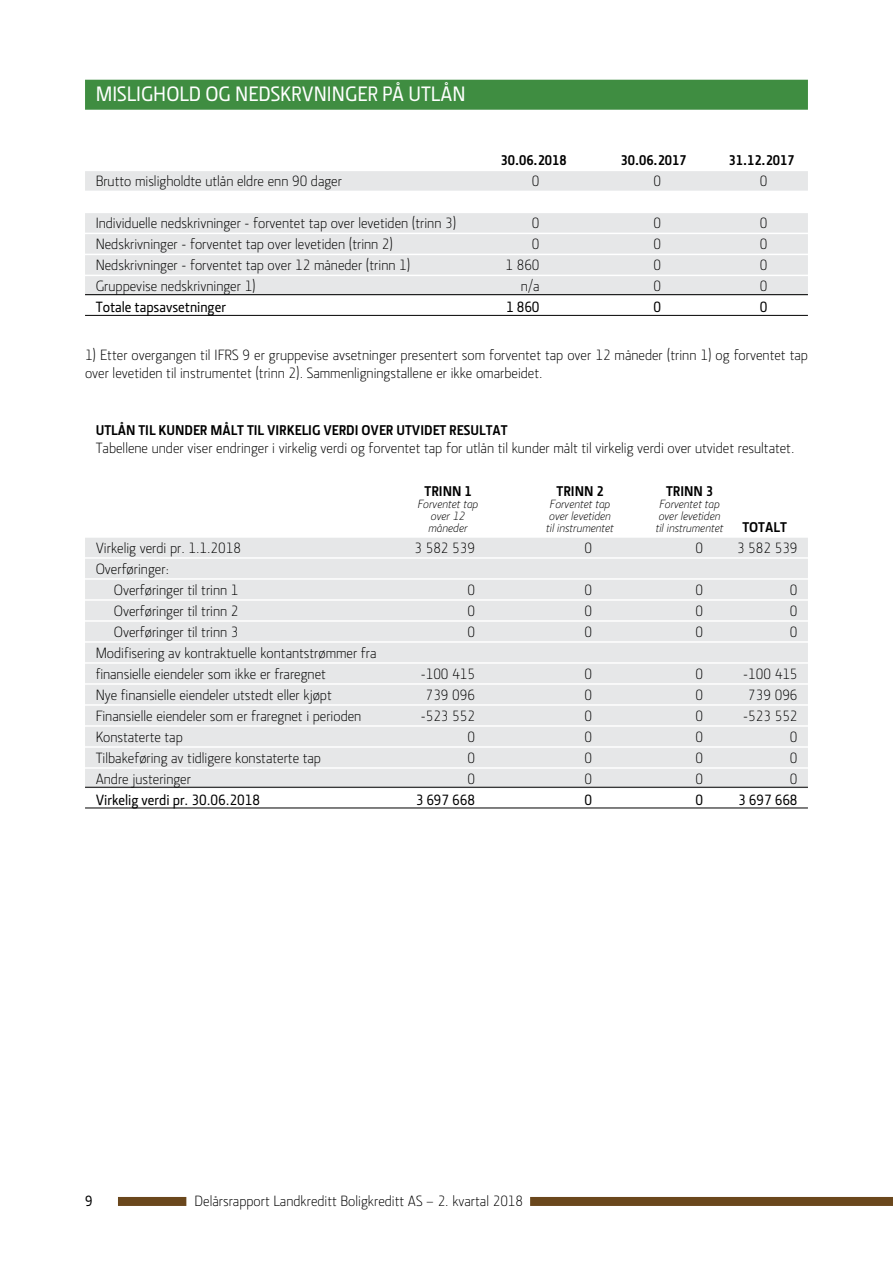
<style>
.page{position:relative;width:893px;height:1263px;background:#fff}
.page>*{position:absolute;margin:0;border:0;box-sizing:border-box;transform-origin:0 0}
.t1{font:500 21px "Section LK";color:#fff}
.t2{font:300 15px/21px "Section LK";color:#000}
.t3{font:500 15px "Section LK";color:#000}
.t4{font:700 14.25px "Section LK";color:#000}
.t5{font:italic 300 12px "Section LK";color:#000}
</style>
<div class="page">
<div style="left:118px;top:1197px;width:68px;height:9px;background:#6a471c"></div>
<div style="left:530px;top:1197px;width:363px;height:9px;background:#6a471c"></div>
<div style="left:85px;top:80px;width:723px;height:30px;background:#3f8d41"></div>
<div style="left:85px;top:171px;width:723px;height:20px;background:#e6e7e8"></div>
<div style="left:85px;top:213px;width:723px;height:20px;background:#e6e7e8"></div>
<div style="left:85px;top:234px;width:723px;height:20px;background:#e6e7e8"></div>
<div style="left:85px;top:255px;width:723px;height:20px;background:#e6e7e8"></div>
<div style="left:85px;top:276px;width:723px;height:20px;background:#e6e7e8"></div>
<hr style="left:85px;top:294px;width:723px;height:1px;background:#000">
<hr style="left:85px;top:315px;width:723px;height:1px;background:#000">
<div style="left:85px;top:538px;width:723px;height:19px;background:#e6e7e8"></div>
<div style="left:85px;top:559px;width:723px;height:19px;background:#e6e7e8"></div>
<div style="left:85px;top:580px;width:723px;height:19px;background:#e6e7e8"></div>
<div style="left:85px;top:601px;width:723px;height:19px;background:#e6e7e8"></div>
<div style="left:85px;top:622px;width:723px;height:19px;background:#e6e7e8"></div>
<div style="left:85px;top:643px;width:723px;height:19px;background:#e6e7e8"></div>
<div style="left:85px;top:664px;width:723px;height:19px;background:#e6e7e8"></div>
<div style="left:85px;top:685px;width:723px;height:19px;background:#e6e7e8"></div>
<div style="left:85px;top:706px;width:723px;height:19px;background:#e6e7e8"></div>
<div style="left:85px;top:727px;width:723px;height:19px;background:#e6e7e8"></div>
<div style="left:85px;top:748px;width:723px;height:19px;background:#e6e7e8"></div>
<div style="left:85px;top:769px;width:723px;height:19px;background:#e6e7e8"></div>
<hr style="left:85px;top:787px;width:723px;height:1px;background:#000">
<hr style="left:85px;top:808px;width:723px;height:1px;background:#000">
<h1 class="t1" style="left:96px;top:82px;width:371px">MISLIGHOLD OG NEDSKRVNINGER PÅ UTLÅN</h1>
<p class="t4" style="left:501px;top:152px;width:68px">30.06.2018</p>
<p class="t4" style="left:621px;top:152px;width:68px">30.06.2017</p>
<p class="t4" style="left:729px;top:152px;width:68px">31.12.2017</p>
<p class="t2" style="left:96px;top:170px;width:248px">Brutto misligholdte utlån eldre enn 90 dager</p>
<p class="t2" style="left:532px;top:170px;width:9px">0</p>
<p class="t2" style="left:653px;top:170px;width:9px">0</p>
<p class="t2" style="left:760px;top:170px;width:9px">0</p>
<p class="t2" style="left:96px;top:212px;width:362px">Individuelle nedskrivninger - forventet tap over levetiden (trinn 3)</p>
<p class="t2" style="left:532px;top:212px;width:9px">0</p>
<p class="t2" style="left:653px;top:212px;width:9px">0</p>
<p class="t2" style="left:760px;top:212px;width:9px">0</p>
<p class="t2" style="left:96px;top:233px;width:299px">Nedskrivninger - forventet tap over levetiden (trinn 2)</p>
<p class="t2" style="left:532px;top:233px;width:9px">0</p>
<p class="t2" style="left:653px;top:233px;width:9px">0</p>
<p class="t2" style="left:760px;top:233px;width:9px">0</p>
<p class="t2" style="left:96px;top:254px;width:316px">Nedskrivninger - forventet tap over 12 måneder (trinn 1)</p>
<p class="t2" style="left:505px;top:254px;width:36px">1 860</p>
<p class="t2" style="left:653px;top:254px;width:9px">0</p>
<p class="t2" style="left:760px;top:254px;width:9px">0</p>
<p class="t2" style="left:96px;top:275px;width:162px">Gruppevise nedskrivninger 1)</p>
<p class="t2" style="left:521px;top:275px;width:20px">n/a</p>
<p class="t2" style="left:653px;top:275px;width:9px">0</p>
<p class="t2" style="left:760px;top:275px;width:9px">0</p>
<p class="t3" style="left:96px;top:298px;width:132px">Totale tapsavsetninger</p>
<p class="t3" style="left:506px;top:298px;width:35px">1 860</p>
<p class="t3" style="left:653px;top:298px;width:9px">0</p>
<p class="t3" style="left:760px;top:298px;width:9px">0</p>
<p class="t2" style="left:85px;top:346px;width:724px;line-height:18px">1) Etter overgangen til IFRS 9 er gruppevise avsetninger presentert som forventet tap over 12 måneder (trinn 1) og forventet tap over levetiden til instrumentet (trinn 2). Sammenligningstallene er ikke omarbeidet.</p>
<p class="t4" style="left:96px;top:422px;width:413px">UTLÅN TIL KUNDER MÅLT TIL VIRKELIG VERDI OVER UTVIDET RESULTAT</p>
<p class="t2" style="left:96px;top:437px;width:700px">Tabellene under viser endringer i virkelig verdi og forventet tap for utlån til kunder målt til virkelig verdi over utvidet resultatet.</p>
<p class="t4" style="left:425px;top:482px;width:49px">TRINN 1</p>
<p class="t4" style="left:557px;top:482px;width:49px">TRINN 2</p>
<p class="t4" style="left:666px;top:482px;width:49px">TRINN 3</p>
<p class="t5" style="left:418px;top:497px;width:62px">Forventet tap</p>
<p class="t5" style="left:550px;top:497px;width:62px">Forventet tap</p>
<p class="t5" style="left:659px;top:497px;width:62px">Forventet tap</p>
<p class="t5" style="left:431px;top:509px;width:36px">over 12</p>
<p class="t5" style="left:549px;top:509px;width:63px">over levetiden</p>
<p class="t5" style="left:659px;top:509px;width:63px">over levetiden</p>
<p class="t5" style="left:428px;top:521px;width:41px">måneder</p>
<p class="t5" style="left:546px;top:521px;width:69px">til instrumentet</p>
<p class="t5" style="left:656px;top:521px;width:69px">til instrumentet</p>
<p class="t4" style="left:742px;top:518px;width:46px">TOTALT</p>
<p class="t2" style="left:96px;top:537px;width:147px">Virkelig verdi pr. 1.1.2018</p>
<p class="t2" style="left:414px;top:537px;width:62px">3 582 539</p>
<p class="t2" style="left:584px;top:537px;width:9px">0</p>
<p class="t2" style="left:695px;top:537px;width:9px">0</p>
<p class="t2" style="left:737px;top:537px;width:62px">3 582 539</p>
<p class="t2" style="left:114px;top:558px;width:126px;text-indent:-18px">Overføringer:<br>Overføringer til trinn 1</p>
<p class="t2" style="left:467px;top:579px;width:9px">0</p>
<p class="t2" style="left:584px;top:579px;width:9px">0</p>
<p class="t2" style="left:695px;top:579px;width:9px">0</p>
<p class="t2" style="left:790px;top:579px;width:9px">0</p>
<p class="t2" style="left:114px;top:600px;width:126px">Overføringer til trinn 2</p>
<p class="t2" style="left:467px;top:600px;width:9px">0</p>
<p class="t2" style="left:584px;top:600px;width:9px">0</p>
<p class="t2" style="left:695px;top:600px;width:9px">0</p>
<p class="t2" style="left:790px;top:600px;width:9px">0</p>
<p class="t2" style="left:114px;top:621px;width:126px">Overføringer til trinn 3</p>
<p class="t2" style="left:467px;top:621px;width:9px">0</p>
<p class="t2" style="left:584px;top:621px;width:9px">0</p>
<p class="t2" style="left:695px;top:621px;width:9px">0</p>
<p class="t2" style="left:790px;top:621px;width:9px">0</p>
<p class="t2" style="left:96px;top:642px;width:282px">Modifisering av kontraktuelle kontantstrømmer fra finansielle eiendeler som ikke er fraregnet</p>
<p class="t2" style="left:421px;top:663px;width:56px">-100 415</p>
<p class="t2" style="left:584px;top:663px;width:9px">0</p>
<p class="t2" style="left:695px;top:663px;width:9px">0</p>
<p class="t2" style="left:743px;top:663px;width:56px">-100 415</p>
<p class="t2" style="left:96px;top:684px;width:238px">Nye finansielle eiendeler utstedt eller kjøpt</p>
<p class="t2" style="left:426px;top:684px;width:51px">739 096</p>
<p class="t2" style="left:584px;top:684px;width:9px">0</p>
<p class="t2" style="left:695px;top:684px;width:9px">0</p>
<p class="t2" style="left:748px;top:684px;width:51px">739 096</p>
<p class="t2" style="left:96px;top:705px;width:267px">Finansielle eiendeler som er fraregnet i perioden</p>
<p class="t2" style="left:421px;top:705px;width:56px">-523 552</p>
<p class="t2" style="left:584px;top:705px;width:9px">0</p>
<p class="t2" style="left:695px;top:705px;width:9px">0</p>
<p class="t2" style="left:743px;top:705px;width:56px">-523 552</p>
<p class="t2" style="left:96px;top:726px;width:89px">Konstaterte tap</p>
<p class="t2" style="left:467px;top:726px;width:9px">0</p>
<p class="t2" style="left:584px;top:726px;width:9px">0</p>
<p class="t2" style="left:695px;top:726px;width:9px">0</p>
<p class="t2" style="left:790px;top:726px;width:9px">0</p>
<p class="t2" style="left:96px;top:747px;width:227px">Tilbakeføring av tidligere konstaterte tap</p>
<p class="t2" style="left:467px;top:747px;width:9px">0</p>
<p class="t2" style="left:584px;top:747px;width:9px">0</p>
<p class="t2" style="left:695px;top:747px;width:9px">0</p>
<p class="t2" style="left:790px;top:747px;width:9px">0</p>
<p class="t2" style="left:96px;top:768px;width:97px">Andre justeringer</p>
<p class="t2" style="left:467px;top:768px;width:9px">0</p>
<p class="t2" style="left:584px;top:768px;width:9px">0</p>
<p class="t2" style="left:695px;top:768px;width:9px">0</p>
<p class="t2" style="left:790px;top:768px;width:9px">0</p>
<p class="t3" style="left:96px;top:791px;width:166px">Virkelig verdi pr. 30.06.2018</p>
<p class="t3" style="left:416px;top:791px;width:61px">3 697 668</p>
<p class="t3" style="left:584px;top:791px;width:9px">0</p>
<p class="t3" style="left:695px;top:791px;width:9px">0</p>
<p class="t3" style="left:738px;top:791px;width:61px">3 697 668</p>
<p class="t3" style="left:85px;top:1192px;width:9px">9</p>
<p class="t2" style="left:195px;top:1190px;width:330px">Delårsrapport Landkreditt Boligkreditt AS – 2. kvartal 2018</p>
</div>
